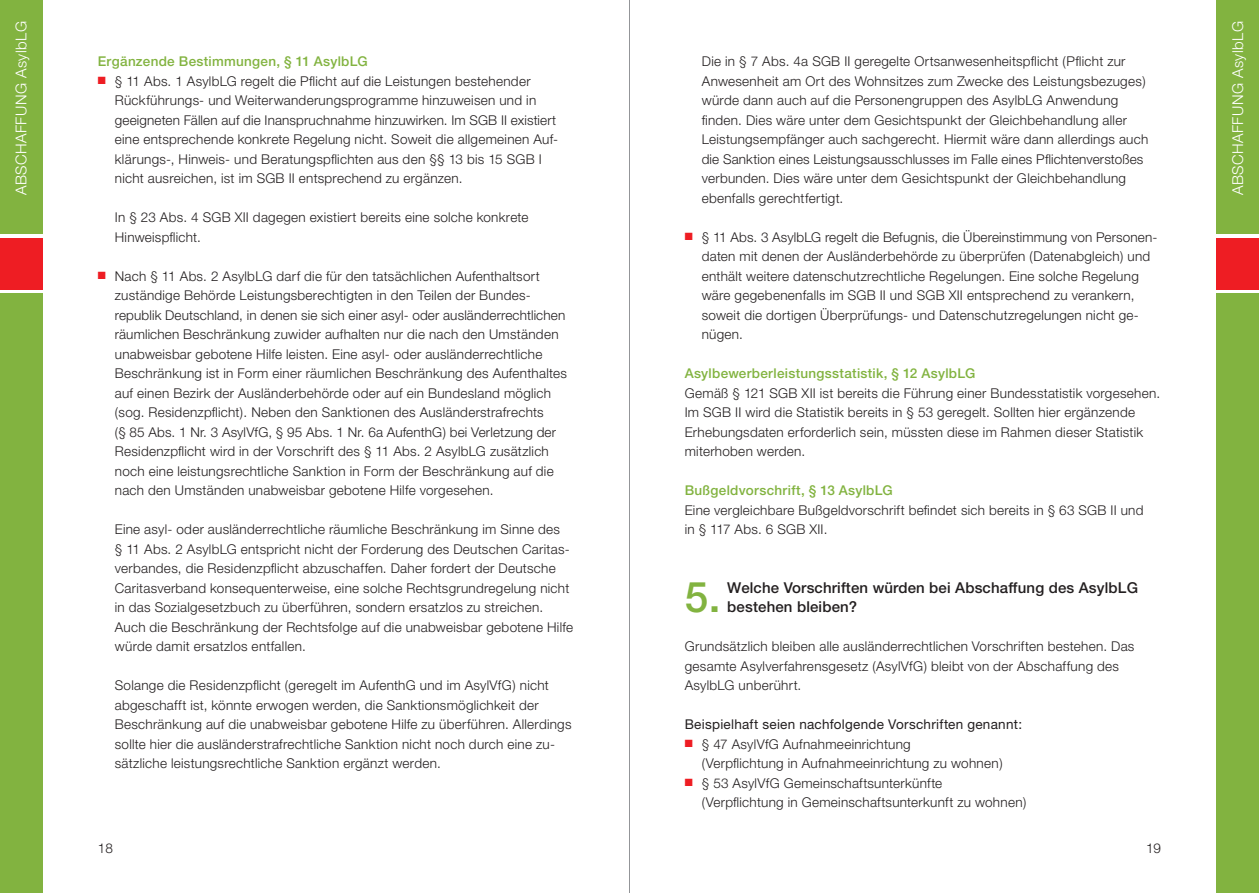
<style>
.page{position:relative;width:1259px;height:893px;background:#fff}
.page>*{position:absolute;margin:0;border:0;box-sizing:border-box;transform-origin:0 0}
.t1{font:500 42.3px "Helvetica Neue";color:#82b340}
.t2{font:500 15px/19.5px "Helvetica Neue";letter-spacing:.01em;color:#231f20}
.t3{font:300 15px "Helvetica Neue";letter-spacing:.03em;color:#fff}
.t4{font:300 13.5px/19.5px "Helvetica Neue";letter-spacing:.02em;color:#231f20}
.t5{font:500 13.5px "Helvetica Neue";letter-spacing:.02em;color:#82b340}
.t6{font:13.5px "Helvetica Neue";letter-spacing:.02em;color:#231f20}
.s1{color:#ee1d23}
</style>
<div class="page">
<div style="left:0;top:0;width:43px;height:234px;background:#82b340"></div>
<div style="left:0;top:293px;width:43px;height:600px;background:#82b340"></div>
<div style="left:0;top:238px;width:43px;height:51px;background:#ee1d23"></div>
<div style="left:1216px;top:0;width:43px;height:234px;background:#82b340"></div>
<div style="left:1216px;top:293px;width:43px;height:600px;background:#82b340"></div>
<div style="left:1216px;top:238px;width:43px;height:51px;background:#ee1d23"></div>
<hr style="left:629px;top:0;width:1px;height:893px;background:#939598">
<p class="t3" style="left:12px;top:195px;width:175px;rotate:-90deg">Abschaffung AsylbLG</p>
<p class="t5" style="left:98px;top:53px;width:261px">Ergänzende Bestimmungen, § 11 AsylbLG</p>
<p class="t4" style="left:115px;top:71px;width:445px;text-indent:-17px"><span class="s1">■</span> § 11 Abs. 1 AsylbLG regelt die Pflicht auf die Leistungen bestehender Rückführungs- und Weiterwanderungsprogramme hinzuweisen und in geeigneten Fällen auf die Inanspruchnahme hinzuwirken. Im SGB II existiert eine entsprechende konkrete Regelung nicht. Soweit die allgemeinen Auf&shy;klärungs-, H inweis- und Beratungspflichten aus den §§ 13 bis 15 SGB I nicht ausreichen, ist im SGB II entsprechend zu ergänzen.</p>
<p class="t4" style="left:115px;top:207px;width:415px">In § 23 Abs. 4 SGB XII dagegen existiert bereits eine solche konkrete<br>H inweispflicht.</p>
<p class="t4" style="left:115px;top:266px;width:454px;text-indent:-17px"><span class="s1">■</span> N ach § 11 Abs. 2 AsylbLG darf die für den tatsächlichen Aufenthaltsort zuständige Behörde Leistungsberechtigten in den Teilen der Bundes&shy;republik Deutschland, in denen sie sich einer asyl- oder ausländerrechtlichen räumlichen Beschränkung zuwider aufhalten nur die nach den U mständen unabweisbar gebotene H ilfe leisten. Eine asyl- oder ausländerrechtliche Beschränkung ist in Form einer räumlichen Beschränkung des Aufenthaltes auf einen Bezirk der Ausländerbehörde oder auf ein Bundesland möglich (sog. Residenzpflicht). Neben den Sanktionen des Ausländerstrafrechts<br>(§ 85 Abs. 1 N r. 3 AsylVfG, § 95 Abs. 1 N r. 6a AufenthG) bei Verletzung der Residenzpflicht wird in der Vorschrift des § 11 Abs. 2 AsylbLG zusätzlich noch eine leistungsrechtliche Sanktion in Form der Beschränkung auf die nach den U mständen unabweisbar gebotene H ilfe vorgesehen.</p>
<p class="t4" style="left:115px;top:519px;width:460px">Eine asyl- oder ausländerrechtliche räumliche Beschränkung im Sinne des<br>§ 11 Abs. 2 AsylbLG entspricht nicht der Forderung des Deutschen Caritas&shy;verbandes, die Residenzpflicht abzuschaffen. Daher fordert der Deutsche Caritasverband konsequenterweise, eine solche Rechtsgrundregelung nicht in das Sozialgesetzbuch zu überführen, sondern ersatzlos zu streichen.<br>Auch die Beschränkung der Rechtsfolge auf die unabweisbar gebotene H ilfe würde damit ersatzlos entfallen.</p>
<p class="t4" style="left:115px;top:675px;width:458px">Solange die Residenzpflicht (geregelt im AufenthG und im AsylVfG) nicht abgeschafft ist, könnte erwogen werden, die Sanktionsmöglichkeit der Beschränkung auf die unabweisbar gebotene H ilfe zu überführen. Allerdings sollte hier die ausländerstrafrechtliche Sanktion nicht noch durch eine zu&shy;sätzliche leistungsrechtliche Sanktion ergänzt werden.</p>
<p class="t4" style="left:702px;top:51px;width:448px">Die in § 7 Abs. 4a SGB II geregelte Ortsanwesenheitspflicht (Pflicht zur Anwesenheit am O rt des Wohnsitzes zum Zwecke des Leistungsbezuges) würde dann auch auf die Personengruppen des AsylbLG Anwendung finden. Dies wäre unter dem Gesichtspunkt der Gleichbehandlung aller Leistungsempfänger auch sachgerecht. H iermit wäre dann allerdings auch die Sanktion eines Leistungsausschlusses im Falle eines Pflichtenverstoßes verbunden. Dies wäre unter dem Gesichtspunkt der Gleichbehandlung ebenfalls gerechtfertigt.</p>
<p class="t4" style="left:702px;top:227px;width:457px;text-indent:-17px"><span class="s1">■</span> § 11 Abs. 3 AsylbLG regelt die Befugnis, die Übereinstimmung von Personen&shy;daten mit denen der Ausländerbehörde zu überprüfen (Datenabgleich) und enthält weitere datenschutzrechtliche Regelungen. Eine solche Regelung wäre gegebenenfalls im SGB II und SGB XII entsprechend zu verankern, soweit die dortigen Überprüfungs- und Datenschutzregelungen nicht ge&shy;nügen.</p>
<p class="t5" style="left:685px;top:365px;width:282px">Asylbewerberleistungsstatistik, § 12 AsylbLG</p>
<p class="t4" style="left:685px;top:383px;width:477px">Gemäß § 121 SGB XII ist bereits die Führung einer Bundesstatistik vorgesehen.<br>Im SGB II wird die Statistik bereits in § 53 geregelt. Sollten hier ergänzende Erhebungsdaten erforderlich sein, müssten diese im Rahmen dieser Statistik miterhoben werden.</p>
<p class="t5" style="left:685px;top:482px;width:200px">Bußgeldvorschrift, § 13 AsylbLG</p>
<p class="t4" style="left:685px;top:500px;width:460px">Eine vergleichbare Bußgeldvorschrift befindet sich bereits in § 63 SGB II und in § 117 Abs. 6 SGB XII.</p>
<h1 class="t1" style="left:685px;top:572px;width:37px">5.</h1>
<p class="t2" style="left:727px;top:578px;width:401px">Welche Vorschriften würden bei Abschaffung des AsylbLG bestehen bleiben?</p>
<p class="t4" style="left:685px;top:636px;width:451px">Grundsätzlich bleiben alle ausländerrechtlichen Vorschriften bestehen. Das gesamte Asylverfahrensgesetz (AsylVfG) bleibt von der Abschaffung des<br>AsylbLG unberührt.</p>
<p class="t6" style="left:685px;top:716px;width:339px">Beispielhaft seien nachfolgende Vorschriften genannt:</p>
<p class="t4" style="left:702px;top:734px;width:302px;text-indent:-17px"><span class="s1">■</span> § 47 AsylVfG Aufnahmeeinrichtung<br>(Verpflichtung in Aufnahmeeinrichtung zu wohnen)</p>
<p class="t4" style="left:702px;top:773px;width:326px;text-indent:-17px"><span class="s1">■</span> § 53 AsylVfG Gemeinschaftsunterkünfte (Verpflichtung in Gemeinschaftsunterkunft zu wohnen)</p>
<p class="t4" style="left:98px;top:838px;width:17px">18</p>
<p class="t4" style="left:1146px;top:838px;width:17px">19</p>
<p class="t3" style="left:1228px;top:195px;width:175px;rotate:-90deg">Abschaffung AsylbLG</p>
</div>
